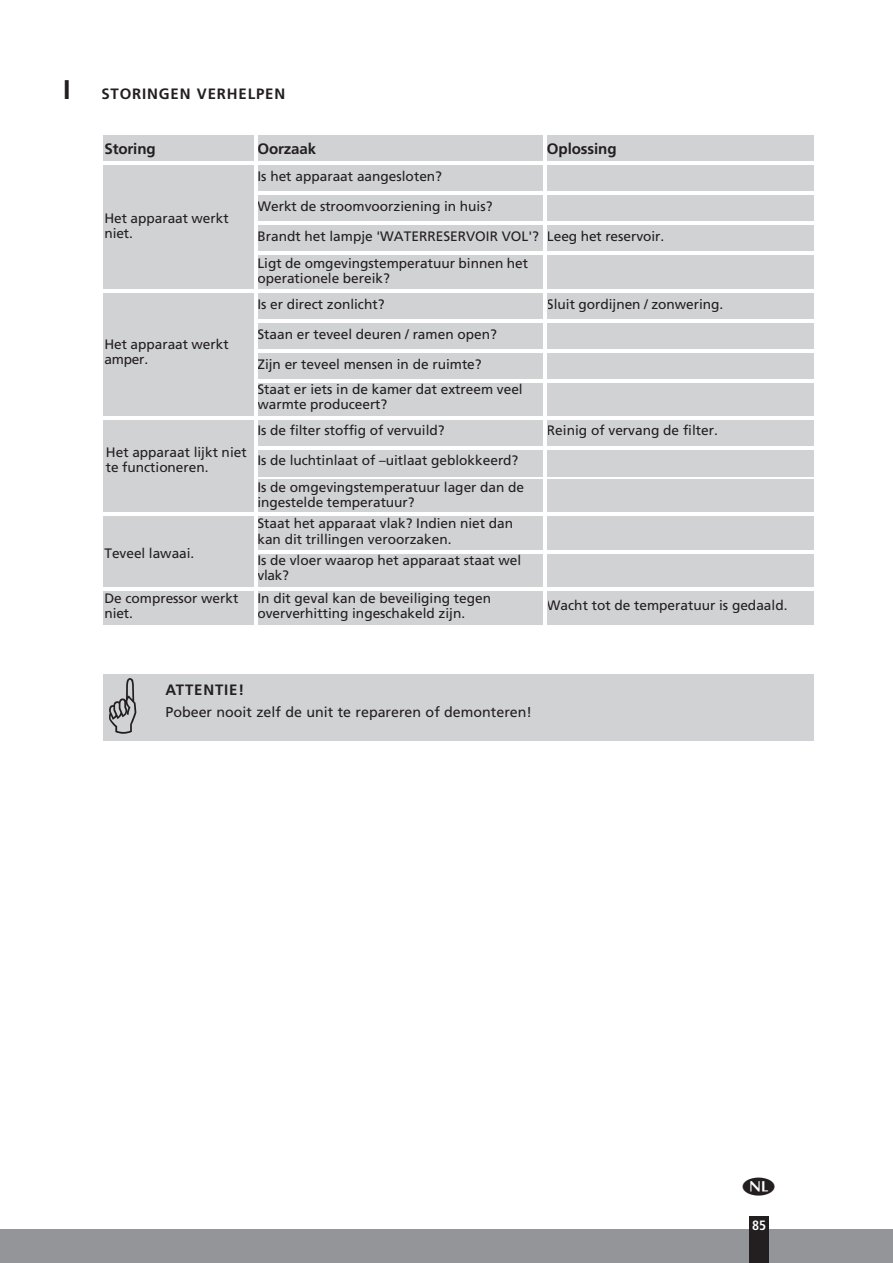
<style>
.page{position:relative;width:893px;height:1263px;background:#fff}
.page>*{position:absolute;margin:0;border:0;box-sizing:border-box;transform-origin:0 0}
.t1{font:700 15.15px "Frutiger";letter-spacing:-.01em;color:#231f20}
.t2{font:700 15px "Frutiger";letter-spacing:.055em;color:#231f20}
.t3{font:14.25px "Frutiger";color:#231f20}
.t4{font:13.65px/15px "Frutiger";color:#231f20}
.t5{font:700 condensed 13.5px "Frutiger";color:#fff}
.s1{font-size:27px}
</style>
<div class="page">
<div style="left:0;top:1229px;width:893px;height:34px;background:#939598"></div>
<div style="left:749px;top:1216px;width:20px;height:47px;background:#231f20"></div>
<div style="left:103px;top:675px;width:710px;height:66px;background:#d1d2d4"></div>
<div style="left:103px;top:135px;width:710px;height:489px;background:#d1d2d4"></div>
<hr style="left:103px;top:135px;width:1px;height:489px;background:#fff">
<hr style="left:254px;top:135px;width:3px;height:489px;background:#fff">
<hr style="left:544px;top:135px;width:3px;height:489px;background:#fff">
<hr style="left:103px;top:135px;width:710px;height:1px;background:#fff">
<hr style="left:103px;top:162px;width:710px;height:3px;background:#fff">
<hr style="left:257px;top:192px;width:556px;height:3px;background:#fff">
<hr style="left:257px;top:222px;width:556px;height:3px;background:#fff">
<hr style="left:257px;top:252px;width:556px;height:3px;background:#fff">
<hr style="left:103px;top:289px;width:710px;height:3px;background:#fff">
<hr style="left:257px;top:319px;width:556px;height:3px;background:#fff">
<hr style="left:257px;top:349px;width:556px;height:3px;background:#fff">
<hr style="left:257px;top:379px;width:556px;height:3px;background:#fff">
<hr style="left:103px;top:417px;width:710px;height:3px;background:#fff">
<hr style="left:257px;top:447px;width:556px;height:3px;background:#fff">
<hr style="left:257px;top:477px;width:556px;height:1px;background:#fff">
<hr style="left:103px;top:513px;width:710px;height:3px;background:#fff">
<hr style="left:257px;top:550px;width:556px;height:3px;background:#fff">
<hr style="left:103px;top:588px;width:710px;height:3px;background:#fff">
<p class="t2" style="left:63px;top:88px;width:224px"><span class="s1">I</span> STORINGEN VERHELPEN</p>
<p class="t1" style="left:104px;top:143px;width:53px">Storing</p>
<p class="t1" style="left:257px;top:143px;width:60px">Oorzaak</p>
<p class="t1" style="left:547px;top:143px;width:71px">Oplossing</p>
<p class="t4" style="left:104px;top:212px;width:126px">Het apparaat werkt niet.</p>
<p class="t4" style="left:104px;top:338px;width:126px">Het apparaat werkt amper.</p>
<p class="t4" style="left:106px;top:446px;width:142px">Het apparaat lijkt niet te functioneren.</p>
<p class="t4" style="left:104px;top:547px;width:92px">Teveel lawaai.</p>
<p class="t4" style="left:104px;top:592px;width:135px">De compressor werkt niet.</p>
<p class="t4" style="left:257px;top:170px;width:186px">Is het apparaat aangesloten?</p>
<p class="t4" style="left:257px;top:200px;width:237px">Werkt de stroomvoorziening in huis?</p>
<p class="t4" style="left:257px;top:230px;width:283px">Brandt het lampje 'WATERRESERVOIR VOL'?</p>
<p class="t4" style="left:257px;top:257px;width:272px">Ligt de omgevingstemperatuur binnen het operationele bereik?</p>
<p class="t4" style="left:257px;top:298px;width:129px">Is er direct zonlicht?</p>
<p class="t4" style="left:257px;top:328px;width:241px">Staan er teveel deuren / ramen open?</p>
<p class="t4" style="left:257px;top:358px;width:226px">Zijn er teveel mensen in de ruimte?</p>
<p class="t4" style="left:257px;top:383px;width:267px">Staat er iets in de kamer dat extreem veel warmte produceert?</p>
<p class="t4" style="left:257px;top:424px;width:189px">Is de filter stoffig of vervuild?</p>
<p class="t4" style="left:257px;top:454px;width:263px">Is de luchtinlaat of –uitlaat geblokkeerd?</p>
<p class="t4" style="left:257px;top:481px;width:268px">Is de omgevingstemperatuur lager dan de ingestelde temperatuur?</p>
<p class="t4" style="left:257px;top:516px;width:257px;line-height:16.5px">Staat het apparaat vlak? Indien niet dan kan dit trillingen veroorzaken.</p>
<p class="t4" style="left:257px;top:554px;width:265px">Is de vloer waarop het apparaat staat wel vlak?</p>
<p class="t4" style="left:257px;top:592px;width:235px">In dit geval kan de beveiliging tegen oververhitting ingeschakeld zijn.</p>
<p class="t4" style="left:547px;top:230px;width:119px">Leeg het reservoir.</p>
<p class="t4" style="left:547px;top:298px;width:178px">Sluit gordijnen / zonwering.</p>
<p class="t4" style="left:547px;top:424px;width:172px">Reinig of vervang de filter.</p>
<p class="t4" style="left:547px;top:599px;width:242px">Wacht tot de temperatuur is gedaald.</p>
<p class="t2" style="left:165px;top:684px;width:80px">ATTENTIE!</p>
<p class="t3" style="left:165px;top:707px;width:368px">Pobeer nooit zelf de unit te repareren of demonteren!</p>
<p class="t5" style="left:752px;top:1219px;width:16px">85</p>
</div>
